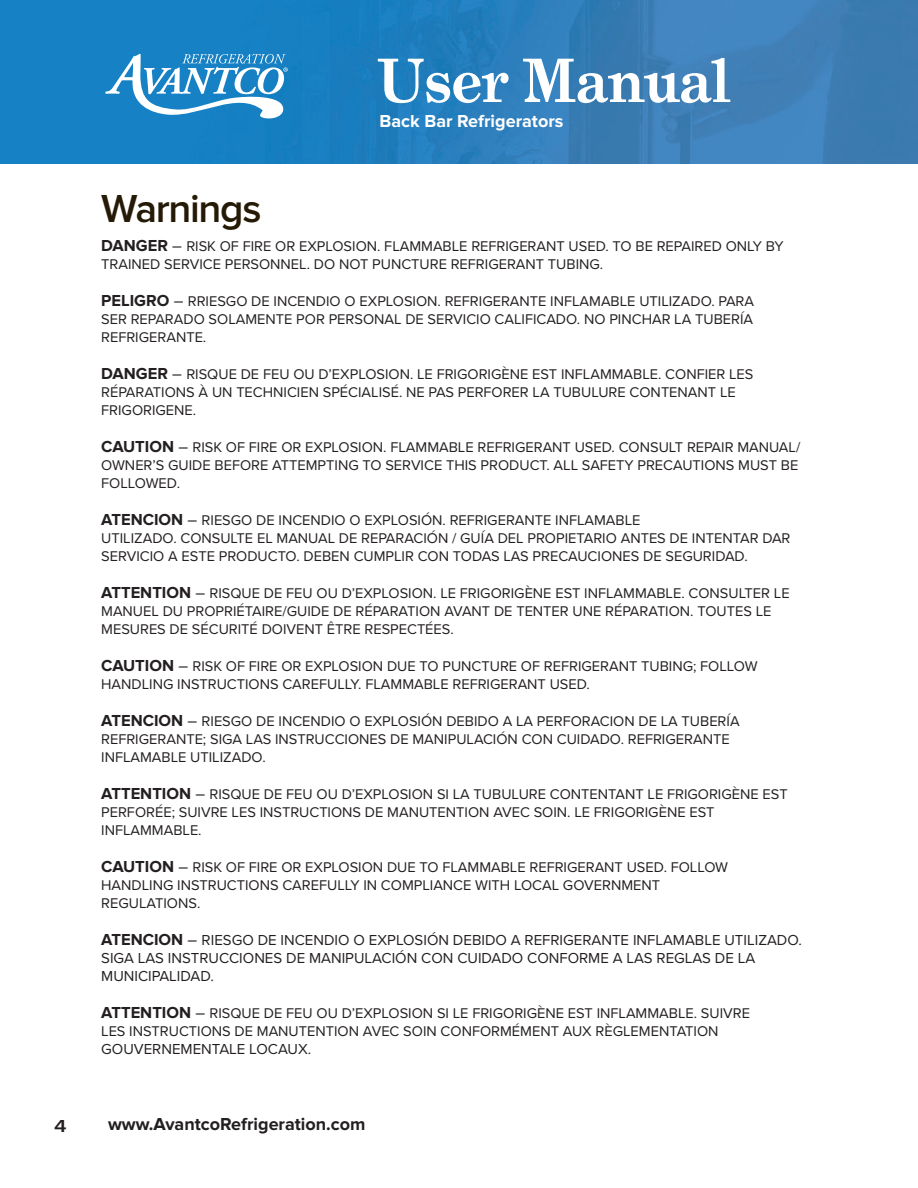
<style>
.page{position:relative;width:918px;height:1188px;background:#fff}
.page>*{position:absolute;margin:0;border:0;box-sizing:border-box;transform-origin:0 0}
.t1{font:700 60px "Grad";color:#fff}
.t2{font:600 40.5px "Proxima Nova";letter-spacing:-.035em;color:#251a05}
.t3{font:700 18px "Proxima Nova";color:#231f20}
.t4{font:700 18px "Proxima Nova";color:#fff}
.t5{font:600 18px "Proxima Nova";color:#231f20;scale:1.2 1}
.Paragraph{font:15px/18px "Proxima Nova";color:#231f20}
.Paragraph-2{font:14.55px/18px "Proxima Nova";color:#231f20}
.s1{font-weight:700;font-size:16.5px}
.s2{font-size:16.5px}
</style>
<div class="page">
<img style="left:0;top:0;width:918px;height:164px">
<svg style="left:105px;top:54px;width:183px;height:67px"></svg>
<p class="t5" style="left:54px;top:1116px;width:12px">4</p>
<h1 class="t1" style="left:378px;top:43px;width:353px">User Manual</h1>
<p class="t4" style="left:380px;top:111px;width:185px">Back Bar Refrigerators</p>
<p class="t2" style="left:101px;top:186px;width:162px">Warnings</p>
<p class="Paragraph-2" style="left:101px;top:237px;width:684px"><span class="s1">DANGER</span> <span class="s2">–</span> RISK OF FIRE OR EXPLOSION. FLAMMABLE REFRIGERANT USED. TO BE REPAIRED ONLY BY<br>TRAINED SERVICE PERSONNEL. DO NOT PUNCTURE REFRIGERANT TUBING.</p>
<p class="Paragraph-2" style="left:101px;top:292px;width:654px;text-align:justify"><span class="s1">PELIGRO</span> <span class="s2">–</span> RRIESGO DE INCENDIO O EXPLOSION. REFRIGERANTE INFLAMABLE UTILIZADO. PARA SER REPARADO SOLAMENTE POR PERSONAL DE SERVICIO CALIFICADO. NO PINCHAR LA TUBERÍA REFRIGERANTE.</p>
<p class="Paragraph-2" style="left:101px;top:365px;width:654px"><span class="s1">DANGER</span> <span class="s2">–</span> RISQUE DE FEU OU D’EXPLOSION. LE FRIGORIGÈNE EST INFLAMMABLE. CONFIER LES<br>RÉPARATIONS À UN TECHNICIEN SPÉCIALISÉ. NE PAS PERFORER LA TUBULURE CONTENANT LE<br>FRIGORIGENE.</p>
<p class="Paragraph-2" style="left:101px;top:438px;width:701px"><span class="s1">CAUTION</span> <span class="s2">–</span> RISK OF FIRE OR EXPLOSION. FLAMMABLE REFRIGERANT USED. CONSULT REPAIR MANUAL/<br>OWNER’S GUIDE BEFORE ATTEMPTING TO SERVICE THIS PRODUCT. ALL SAFETY PRECAUTIONS MUST BE<br>FOLLOWED.</p>
<p class="Paragraph-2" style="left:101px;top:511px;width:691px"><span class="s1">ATENCION</span> <span class="s2">–</span> RIESGO DE INCENDIO O EXPLOSIÓN. REFRIGERANTE INFLAMABLE<br>UTILIZADO. CONSULTE EL MANUAL DE REPARACIÓN / GUÍA DEL PROPIETARIO ANTES DE INTENTAR DAR<br>SERVICIO A ESTE PRODUCTO. DEBEN CUMPLIR CON TODAS LAS PRECAUCIONES DE SEGURIDAD.</p>
<p class="Paragraph-2" style="left:101px;top:584px;width:690px"><span class="s1">ATTENTION</span> <span class="s2">–</span> RISQUE DE FEU OU D’EXPLOSION. LE FRIGORIGÈNE EST INFLAMMABLE. CONSULTER LE<br>MANUEL DU PROPRIÉTAIRE/GUIDE DE RÉPARATION AVANT DE TENTER UNE RÉPARATION. TOUTES LE<br>MESURES DE SÉCURITÉ DOIVENT ÊTRE RESPECTÉES.</p>
<p class="Paragraph-2" style="left:101px;top:657px;width:658px"><span class="s1">CAUTION</span> <span class="s2">–</span> RISK OF FIRE OR EXPLOSION DUE TO PUNCTURE OF REFRIGERANT TUBING; FOLLOW<br>HANDLING INSTRUCTIONS CAREFULLY. FLAMMABLE REFRIGERANT USED.</p>
<p class="Paragraph-2" style="left:101px;top:712px;width:640px"><span class="s1">ATENCION</span> <span class="s2">–</span> RIESGO DE INCENDIO O EXPLOSIÓN DEBIDO A LA PERFORACION DE LA TUBERÍA<br>REFRIGERANTE; SIGA LAS INSTRUCCIONES DE MANIPULACIÓN CON CUIDADO. REFRIGERANTE<br>INFLAMABLE UTILIZADO.</p>
<p class="Paragraph-2" style="left:101px;top:785px;width:688px"><span class="s1">ATTENTION</span> <span class="s2">–</span> RISQUE DE FEU OU D’EXPLOSION SI LA TUBULURE CONTENTANT LE FRIGORIGÈNE EST<br>PERFORÉE; SUIVRE LES INSTRUCTIONS DE MANUTENTION AVEC SOIN. LE FRIGORIGÈNE EST<br>INFLAMMABLE.</p>
<p class="Paragraph-2" style="left:101px;top:858px;width:628px"><span class="s1">CAUTION</span> <span class="s2">–</span> RISK OF FIRE OR EXPLOSION DUE TO FLAMMABLE REFRIGERANT USED. FOLLOW<br>HANDLING INSTRUCTIONS CAREFULLY IN COMPLIANCE WITH LOCAL GOVERNMENT<br>REGULATIONS.</p>
<p class="Paragraph" style="left:101px;top:931px;width:702px"><span class="s1">ATENCION</span> <span class="s2">–</span> RIESGO DE INCENDIO O EXPLOSIÓN DEBIDO A REFRIGERANTE INFLAMABLE UTILIZADO.<br>SIGA LAS INSTRUCCIONES DE MANIPULACIÓN CON CUIDADO CONFORME A LAS REGLAS DE LA<br>MUNICIPALIDAD.</p>
<p class="Paragraph-2" style="left:101px;top:1004px;width:650px"><span class="s1">ATTENTION</span> <span class="s2">–</span> RISQUE DE FEU OU D’EXPLOSION SI LE FRIGORIGÈNE EST INFLAMMABLE. SUIVRE<br>LES INSTRUCTIONS DE MANUTENTION AVEC SOIN CONFORMÉMENT AUX RÈGLEMENTATION</p>
<p class="Paragraph" style="left:101px;top:1040px;width:212px">GOUVERNEMENTALE LOCAUX.</p>
<p class="t3" style="left:108px;top:1114px;width:259px">www.AvantcoRefrigeration.com</p>
</div>
